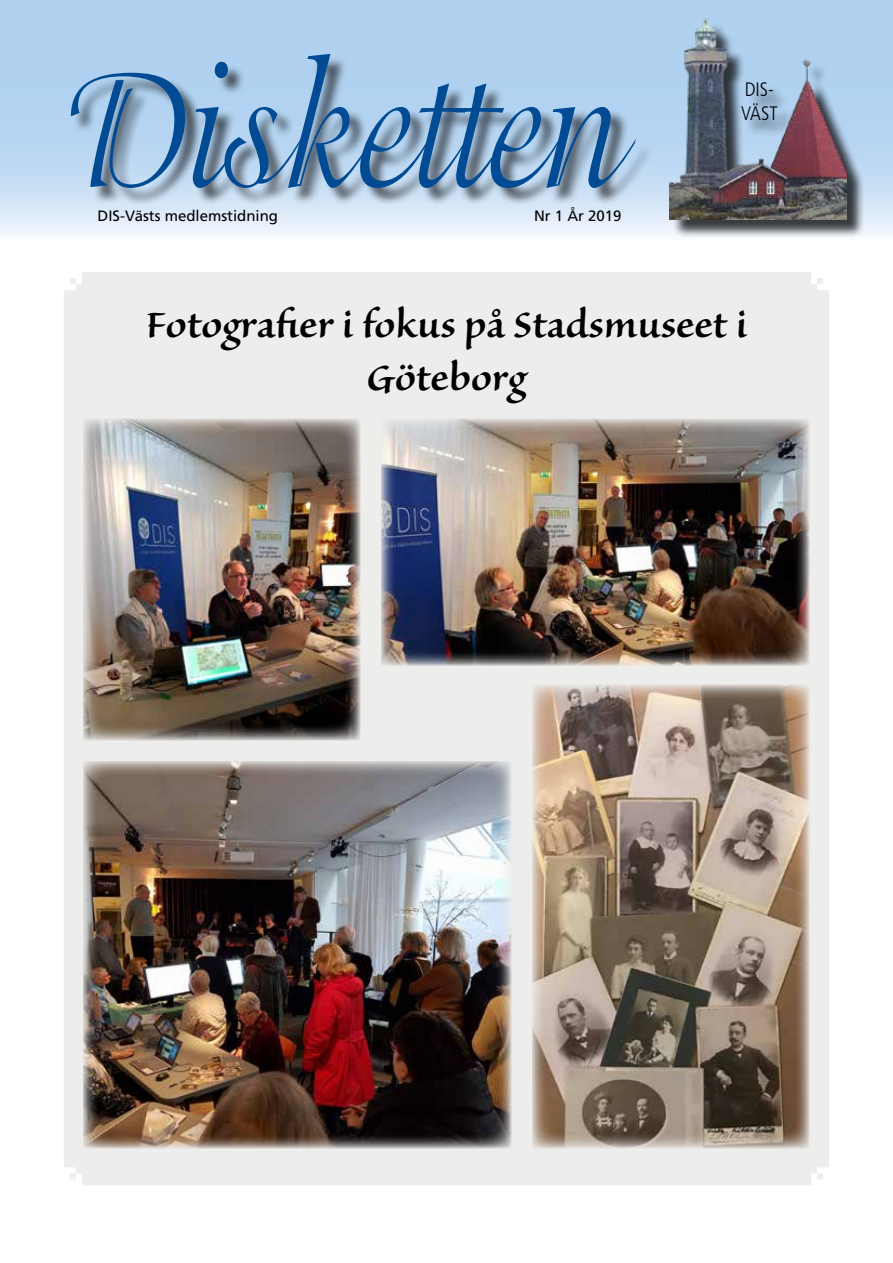
<style>
.page{position:relative;width:893px;height:1263px;background:#fff}
.page>*{position:absolute;margin:0;border:0;box-sizing:border-box;transform-origin:0 0}
.t1{font:180px "Isadora Std";color:#004b94;scale:.8 1}
.t2{font:600 46.5px/52.5px "Sanvito Pro";color:#000001;text-align:center}
.t3{font:300 condensed 19.5px "Frutiger LT Std";color:#000001}
.t4{font:15px "Frutiger LT Std";color:#000001}
</style>
<div class="page">
<div style="left:64px;top:272px;width:765px;height:913px;background:#ededec"></div>
<svg style="left:0;top:0;width:893px;height:235px"></svg>
<div style="left:73px;top:57px;width:581px;height:149px;background:#000001;opacity:.62"></div>
<div style="left:672px;top:22px;width:193px;height:217px;background:#000001;opacity:.75"></div>
<img style="left:669px;top:14px;width:177px;height:206px">
<img style="left:381px;top:419px;width:428px;height:247px">
<img style="left:83px;top:419px;width:278px;height:321px">
<img style="left:83px;top:761px;width:429px;height:387px">
<img style="left:532px;top:685px;width:277px;height:463px">
<h1 class="t1" style="left:63px;top:29px;width:702px">Disketten</h1>
<p class="t4" style="left:98px;top:207px;width:182px">DIS-Västs medlemstidning</p>
<p class="t4" style="left:534px;top:207px;width:89px">Nr 1 År 2019</p>
<p class="t3" style="left:745px;top:79px;width:31px">DIS-</p>
<p class="t3" style="left:741px;top:102px;width:38px">VÄST</p>
<p class="t2" style="left:146px;top:299px;width:603px">Fotografier i fokus på Stadsmuseet i<br>Göteborg</p>
</div>
